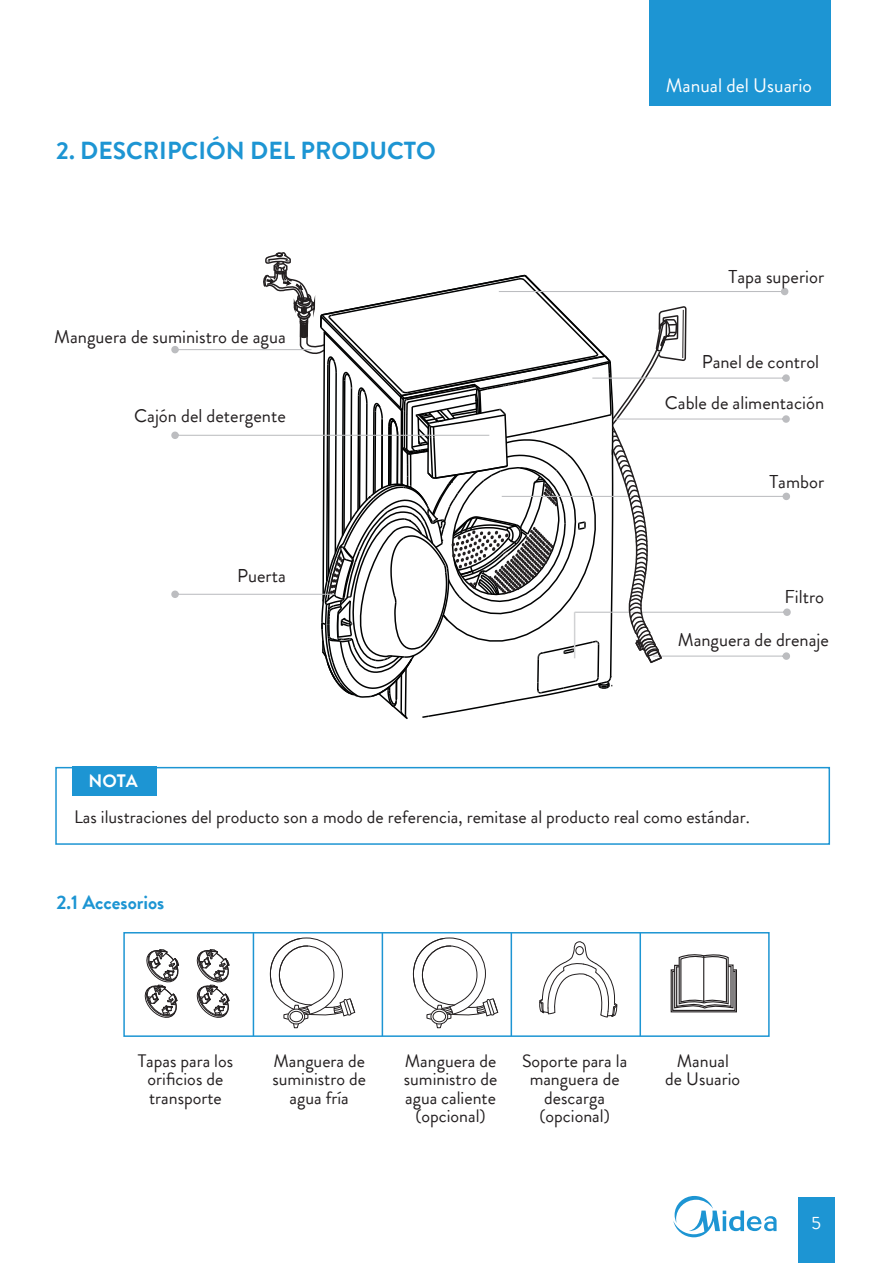
<style>
.page{position:relative;width:893px;height:1263px;background:#fff}
.page>*{position:absolute;margin:0;border:0;box-sizing:border-box;transform-origin:0 0}
.t1{font:700 24.6px "Brandon Grotesque";color:#1d95d3}
.t2{font:19.5px "Brandon Grotesque";color:#fff}
.t3{font:700 19.5px "Brandon Grotesque";color:#1d95d3}
.t4{font:18.45px "Brandon Grotesque";color:#231f20}
.t5{font:18px/18.6px "Brandon Grotesque";color:#231f20;text-align:center}
.t6{font:700 18px "Brandon Grotesque";color:#fff}
.t7{font:18px "Brandon Grotesque";color:#fff}
</style>
<div class="page">
<div style="left:649px;top:0;width:182px;height:106px;background:#1d95d3"></div>
<div style="left:798px;top:1198px;width:37px;height:65px;background:#1d95d3"></div>
<svg style="left:673px;top:1196px;width:104px;height:41px"></svg>
<svg style="left:171px;top:252px;width:620px;height:467px"></svg>
<div style="left:72px;top:767px;width:85px;height:29px;background:#1d95d3"></div>
<div style="left:55px;top:767px;width:775px;height:78px;border:2px solid #1d95d3"></div>
<svg style="left:670px;top:954px;width:67px;height:59px"></svg>
<hr style="left:253px;top:933px;width:1px;height:103px;background:#1d95d3">
<hr style="left:382px;top:933px;width:1px;height:103px;background:#1d95d3">
<hr style="left:511px;top:933px;width:1px;height:103px;background:#1d95d3">
<hr style="left:639px;top:933px;width:2px;height:103px;background:#1d95d3">
<div style="left:123px;top:932px;width:647px;height:105px;border:2px solid #1d95d3"></div>
<svg style="left:145px;top:949px;width:34px;height:69px"></svg>
<svg style="left:197px;top:949px;width:33px;height:69px"></svg>
<svg style="left:270px;top:937px;width:86px;height:91px"></svg>
<svg style="left:288px;top:1009px;width:17px;height:15px"></svg>
<div style="left:290px;top:1011px;width:13px;height:11px;border:1px solid #231f20;border-radius:50%"></div>
<svg style="left:413px;top:937px;width:86px;height:91px"></svg>
<svg style="left:431px;top:1009px;width:17px;height:15px"></svg>
<div style="left:433px;top:1011px;width:13px;height:11px;border:1px solid #231f20;border-radius:50%"></div>
<svg style="left:539px;top:941px;width:79px;height:77px"></svg>
<div style="left:575px;top:946px;width:9px;height:9px;background:#fff;border:1px solid #231f20;border-radius:50%"></div>
<h1 class="t1" style="left:56px;top:133px;width:381px">2. DESCRIPCIÓN DEL PRODUCTO</h1>
<p class="t4" style="left:54px;top:324px;width:233px">Manguera de suministro de agua</p>
<p class="t4" style="left:134px;top:403px;width:153px">Cajón del detergente</p>
<p class="t6" style="left:88px;top:768px;width:51px">NOTA</p>
<p class="t4" style="left:237px;top:563px;width:50px">Puerta</p>
<p class="t2" style="left:666px;top:72px;width:148px">Manual del Usuario</p>
<p class="t4" style="left:729px;top:264px;width:97px">Tapa superior</p>
<p class="t4" style="left:702px;top:349px;width:119px">Panel de control</p>
<p class="t4" style="left:665px;top:390px;width:161px">Cable de alimentación</p>
<p class="t4" style="left:769px;top:469px;width:56px">Tambor</p>
<p class="t4" style="left:784px;top:583px;width:41px">Filtro</p>
<p class="t4" style="left:678px;top:626px;width:153px">Manguera de drenaje</p>
<p class="t5" style="left:74px;top:808px;width:677px">Las ilustraciones del producto son a modo de referencia, remitase al producto real como estándar.</p>
<p class="t3" style="left:56px;top:889px;width:109px">2.1 Accesorios</p>
<p class="t5" style="left:138px;top:1051px;width:97px">Tapas para los orificios de transporte</p>
<p class="t5" style="left:272px;top:1051px;width:95px">Manguera de suministro de agua fría</p>
<p class="t5" style="left:404px;top:1051px;width:95px">Manguera de suministro de agua caliente (opcional)</p>
<p class="t5" style="left:522px;top:1051px;width:107px">Soporte para la manguera de descarga (opcional)</p>
<p class="t5" style="left:665px;top:1051px;width:76px">Manual<br>de Usuario</p>
<p class="t7" style="left:811px;top:1211px;width:11px">5</p>
</div>
